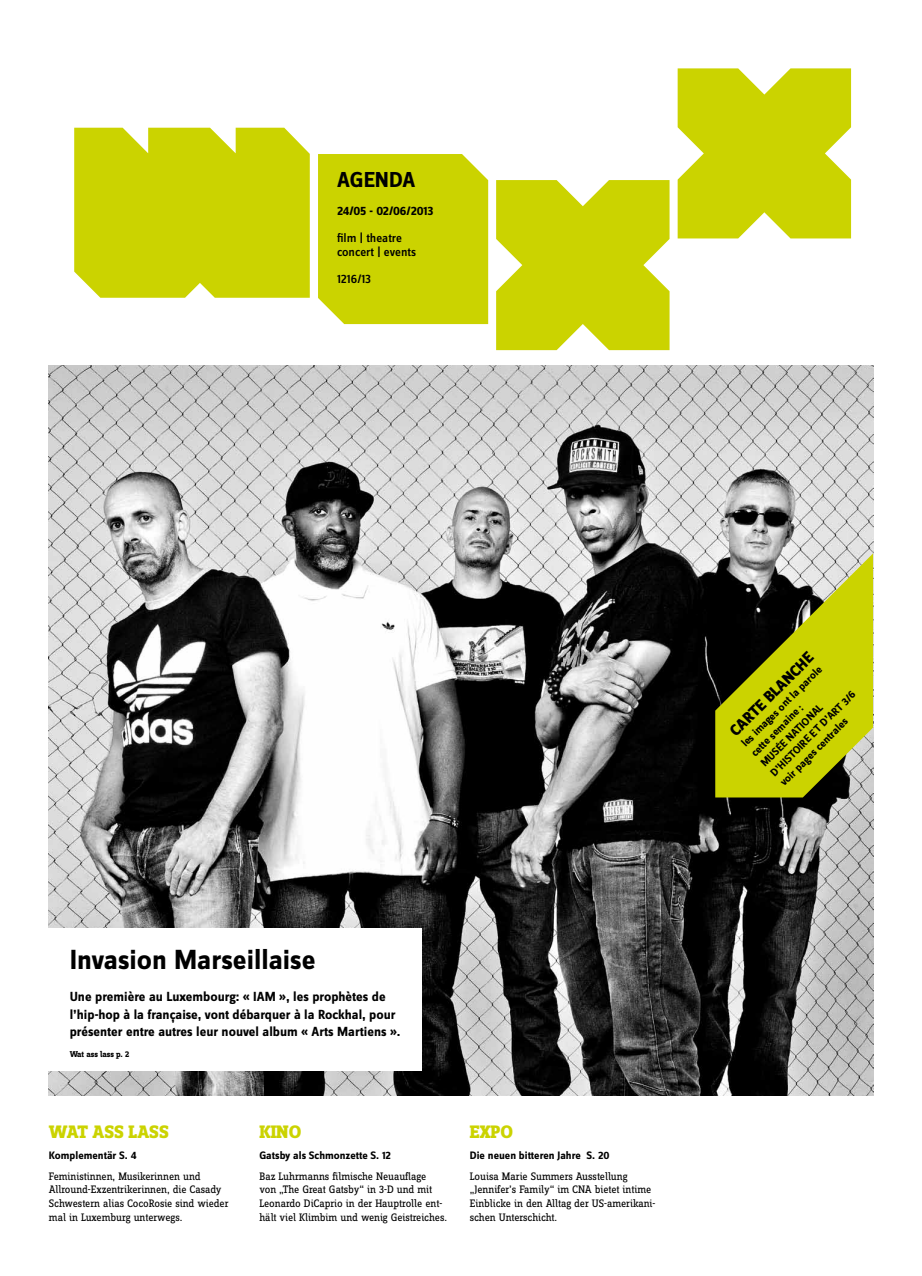
<style>
.page{position:relative;width:922px;height:1276px;background:#fff}
.page>*{position:absolute;margin:0;border:0;box-sizing:border-box;transform-origin:0 0}
.t1{font:700 28.75px "Zine Sans Dis";color:#000}
.t2{font:700 22.5px "Zine Sans Dis";color:#000}
.t3{font:800 18.75px "Zine Slab Dis";color:#cbd300}
.t4{font:800 16.25px "Zine Sans Dis";color:#000}
.t5{font:700 13.75px/17.5px "Zine Sans Dis";color:#000}
.t6{font:500 12.75px/13.8px "Zine Sans Dis";color:#000}
.t7{font:700 12.75px "Zine Sans Dis";letter-spacing:-.02em;color:#000}
.t8{font:11.25px/13.8px "Zine Slab Dis";letter-spacing:-.01em;color:#000}
.t9{font:700 11.25px/13.8px "Zine Sans Dis";color:#000}
.t10{font:700 8.75px "Zine Slab Dis";color:#000}
</style>
<div class="page">
<img style="left:49px;top:366px;width:823px;height:729px">
<div style="left:41px;top:928px;width:381px;height:143px;background:#fff"></div>
<svg style="left:715px;top:553px;width:157px;height:244px"></svg>
<svg style="left:496px;top:180px;width:173px;height:170px"></svg>
<svg style="left:677px;top:68px;width:173px;height:170px"></svg>
<div style="left:318px;top:154px;width:170px;height:170px;background:#cbd300"></div>
<div style="left:74px;top:128px;width:236px;height:170px;background:#cbd300"></div>
<h2 class="t2" style="left:337px;top:168px;width:80px">AGENDA</h2>
<p class="t7" style="left:337px;top:204px;width:98px">24/05 - 02/06/2013</p>
<p class="t6" style="left:337px;top:232px;width:81px">film | theatre concert | events</p>
<p class="t6" style="left:337px;top:273px;width:36px">1216/13</p>
<h1 class="t1" style="left:70px;top:944px;width:247px">Invasion Marseillaise</h1>
<p class="t5" style="left:70px;top:988px;width:332px">Une première au Luxembourg: « IAM », les prophètes de l’hip-hop à la française, vont débarquer à la Rockhal, pour présenter entre autres leur nouvel album « Arts Martiens ».</p>
<p class="t10" style="left:70px;top:1049px;width:61px">Wat ass lass p. 2</p>
<h3 class="t3" style="left:49px;top:1121px;width:121px">WAT ASS LASS</h3>
<h3 class="t3" style="left:259px;top:1121px;width:43px">KINO</h3>
<h3 class="t3" style="left:469px;top:1121px;width:45px">EXPO</h3>
<p class="t9" style="left:49px;top:1149px;width:89px">Komplementär S. 4</p>
<p class="t8" style="left:49px;top:1169px;width:181px">Feministinnen, Musikerinnen und Allround-Exzentrikerinnen, die Casady Schwestern alias CocoRosie sind wieder mal in Luxemburg unterwegs.</p>
<p class="t9" style="left:469px;top:1148px;width:141px">Die neuen bitteren Jahre S. 20</p>
<p class="t8" style="left:469px;top:1169px;width:187px">Louisa Marie Summers Ausstellung „Jennifer’s Family“ im CNA bietet intime Einblicke in den Alltag der US-amerikani&shy;schen Unterschicht.</p>
<p class="t9" style="left:259px;top:1149px;width:133px">Gatsby als Schmonzette S. 12</p>
<p class="t8" style="left:259px;top:1169px;width:189px">Baz Luhrmanns filmische Neuauflage<br>von „The Great Gatsby“ in 3-D und mit Leonardo DiCaprio in der Hauptrolle ent&shy;hält viel Klimbim und wenig Geistreiches.</p>
<h3 class="t4" style="left:726px;top:727px;width:113px;rotate:-45deg">CARTE BLANCHE</h3>
<p class="t9" style="left:738px;top:740px;width:117px;rotate:-45deg">les images ont la parole cette semaine :<br>MUSÉE NATIONAL<br>D’HISTOIRE ET D’ART 3/6 voir pages centrales</p>
</div>
